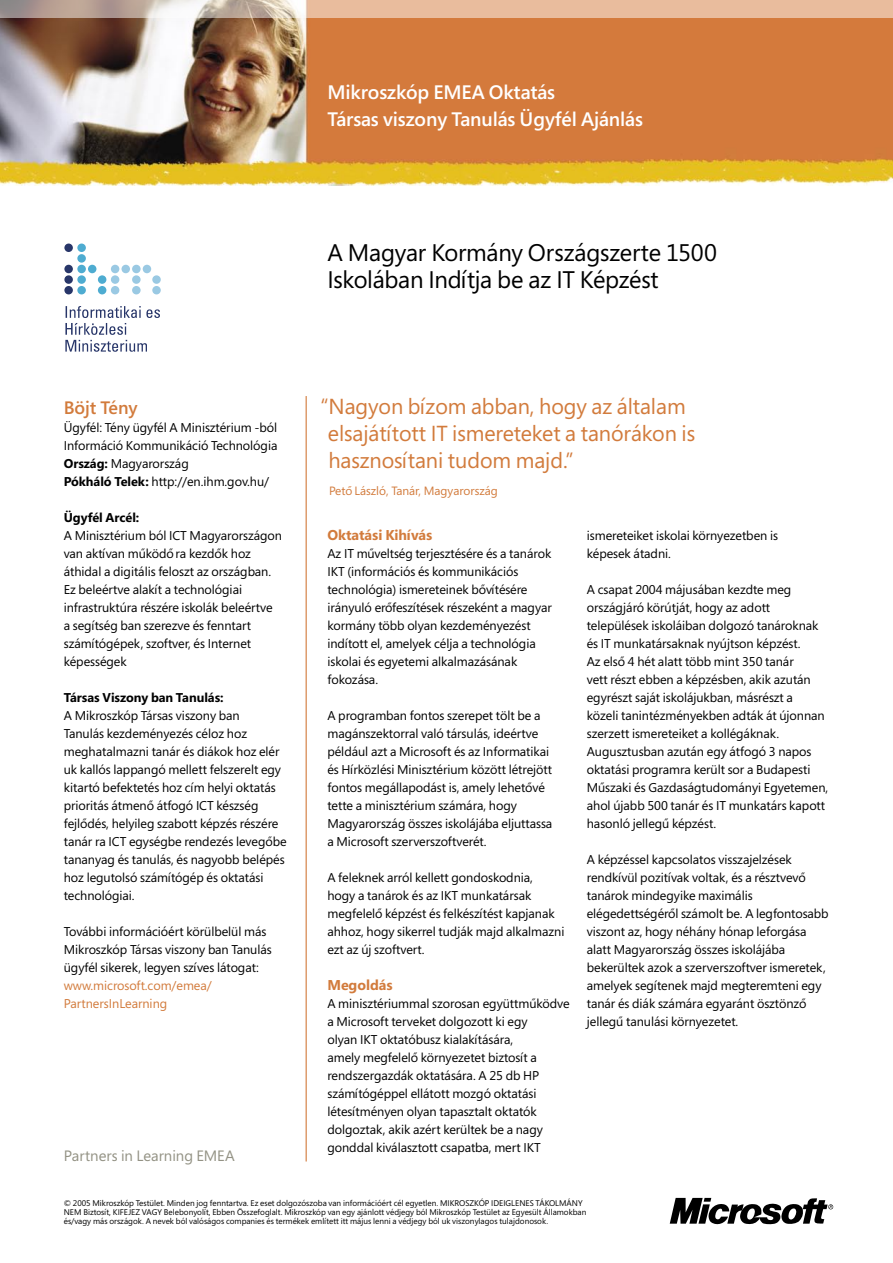
<style>
.page{position:relative;width:893px;height:1263px;background:#fff}
.page>*{position:absolute;margin:0;border:0;box-sizing:border-box;transform-origin:0 0}
._1_Title{font:24px/27px "Segoe";letter-spacing:-.015em;color:#000}
._5_Quote{font:21.75px/27px "Segoe";letter-spacing:-.005em;color:#d27b3c}
._8_White_Header{font:600 19.5px "Segoe";letter-spacing:-.005em;color:#fff}
._2_Fast_Facts{font:600 18px "Segoe";letter-spacing:-.005em;color:#d27b3c}
.PiL_logotype{font:15px "Segoe";letter-spacing:-.005em;color:#939284}
._7_Red_Body_Head{font:700 14.25px "Segoe";letter-spacing:-.005em;color:#d27b3c}
._3_Body{font:12.75px/18px "Segoe";letter-spacing:-.005em;color:#000}
._3_Body-2{font:12.75px/18px "Segoe";letter-spacing:-.005em;color:#d27b3c}
._4_Black_Side_Heads{font:700 12.75px "Segoe";letter-spacing:-.005em;color:#000}
._6_Quotee_Small{font:12px "Segoe";color:#d27b3c}
._9_Legal{font:8.25px/9px "Segoe";color:#000}
.s1{font-weight:700}
</style>
<div class="page">
<img style="left:0;top:18px;width:893px;height:168px">
<hr style="left:306px;top:396px;width:1px;height:765px;background:#d27b3c">
<svg style="left:0;top:0;width:893px;height:18px;background:#dcbaa2"></svg>
<svg style="left:670px;top:1198px;width:163px;height:27px"></svg>
<svg style="left:65px;top:306px;width:95px;height:46px"></svg>
<div style="left:64px;top:244px;width:9px;height:8px;background:#283669;border-radius:50%"></div>
<div style="left:64px;top:265px;width:9px;height:8px;background:#283669;border-radius:50%"></div>
<div style="left:64px;top:275px;width:9px;height:9px;background:#283669;border-radius:50%"></div>
<div style="left:64px;top:286px;width:9px;height:8px;background:#283669;border-radius:50%"></div>
<div style="left:77px;top:244px;width:9px;height:8px;background:#4eacd1;border-radius:50%"></div>
<div style="left:77px;top:254px;width:9px;height:9px;background:#4eacd1;border-radius:50%"></div>
<div style="left:77px;top:265px;width:9px;height:8px;background:#4eacd1;border-radius:50%"></div>
<div style="left:77px;top:275px;width:9px;height:9px;background:#4eacd1;border-radius:50%"></div>
<div style="left:77px;top:286px;width:9px;height:8px;background:#4eacd1;border-radius:50%"></div>
<div style="left:88px;top:265px;width:8px;height:8px;background:#4eacd1;border-radius:50%"></div>
<div style="left:98px;top:275px;width:8px;height:9px;background:#4eacd1;border-radius:50%"></div>
<div style="left:98px;top:286px;width:8px;height:8px;background:#4eacd1;border-radius:50%"></div>
<div style="left:111px;top:265px;width:8px;height:8px;background:#9ac9e3;border-radius:50%"></div>
<div style="left:111px;top:275px;width:8px;height:9px;background:#9ac9e3;border-radius:50%"></div>
<div style="left:111px;top:286px;width:8px;height:8px;background:#9ac9e3;border-radius:50%"></div>
<div style="left:122px;top:265px;width:8px;height:8px;background:#9ac9e3;border-radius:50%"></div>
<div style="left:132px;top:265px;width:9px;height:8px;background:#9ac9e3;border-radius:50%"></div>
<div style="left:132px;top:275px;width:9px;height:9px;background:#9ac9e3;border-radius:50%"></div>
<div style="left:132px;top:286px;width:9px;height:8px;background:#9ac9e3;border-radius:50%"></div>
<div style="left:143px;top:265px;width:8px;height:8px;background:#9ac9e3;border-radius:50%"></div>
<div style="left:152px;top:275px;width:9px;height:9px;background:#9ac9e3;border-radius:50%"></div>
<div style="left:152px;top:286px;width:9px;height:8px;background:#9ac9e3;border-radius:50%"></div>
<p class="_8_White_Header" style="left:327px;top:81px;width:229px">Mikroszkóp EMEA Oktatás</p>
<p class="_8_White_Header" style="left:327px;top:108px;width:317px">Társas viszony Tanulás Ügyfél Ajánlás</p>
<p class="_1_Title" style="left:327px;top:239px;width:391px">A Magyar Kormány Országszerte 1500<br>Iskolában Indítja be az IT Képzést</p>
<p class="_2_Fast_Facts" style="left:64px;top:397px;width:75px">Böjt Tény</p>
<p class="_3_Body" style="left:64px;top:419px;width:215px">Ügyfél: Tény ügyfél A Minisztérium -ból<br>Információ Kommunikáció Technológia</p>
<p class="_3_Body" style="left:64px;top:455px;width:127px"><span class="s1">Ország:</span> Magyarország</p>
<p class="_3_Body" style="left:64px;top:473px;width:207px"><span class="s1">Pókháló Telek:</span> http://en.ihm.gov.hu/</p>
<p class="_4_Black_Side_Heads" style="left:64px;top:510px;width:77px">Ügyfél Arcél:</p>
<p class="_3_Body" style="left:64px;top:527px;width:220px">A Minisztérium ból ICT Magyarországon van aktívan mu˝ködo˝ ra kezdo˝k hoz áthidal a digitális feloszt az országban.<br>Ez beleértve alakít a technológiai infrastruktúra részére iskolák beleértve a segítség ban szerezve és fenntart számítógépek, szoftver, és Internet képességek</p>
<p class="_4_Black_Side_Heads" style="left:64px;top:690px;width:161px">Társas Viszony ban Tanulás:</p>
<p class="_3_Body" style="left:64px;top:707px;width:224px">A Mikroszkóp Társas viszony ban<br>Tanulás kezdeményezés céloz hoz meghatalmazni tanár és diákok hoz elér uk kallós lappangó mellett felszerelt egy kitartó befektetés hoz cím helyi oktatás prioritás átmeno˝ átfogó ICT készség fejlo˝dés, helyileg szabott képzés részére tanár ra ICT egységbe rendezés levego˝be tananyag és tanulás, és nagyobb belépés hoz legutolsó számítógép és oktatási technológiai.</p>
<p class="_3_Body" style="left:64px;top:923px;width:210px">További információért körülbelül más<br>Mikroszkóp Társas viszony ban Tanulás ügyfél sikerek, legyen szíves látogat:</p>
<p class="_3_Body-2" style="left:64px;top:977px;width:150px">www.microsoft.com/emea/<br>PartnersInLearning</p>
<p class="PiL_logotype" style="left:64px;top:1147px;width:173px">Partners in Learning EMEA</p>
<p class="_5_Quote" style="left:328px;top:393px;width:369px;text-indent:-7px">“Nagyon bízom abban, hogy az általam elsajátított IT ismereteket a tanórákon is hasznosítani tudom majd.”</p>
<p class="_6_Quotee_Small" style="left:329px;top:484px;width:170px">Peto˝ László, Tanár, Magyarország</p>
<p class="_7_Red_Body_Head" style="left:327px;top:527px;width:106px">Oktatási Kihívás</p>
<p class="_3_Body" style="left:327px;top:545px;width:226px">Az IT mu˝veltség terjesztésére és a tanárok IKT (információs és kommunikációs technológia) ismereteinek bo˝vítésére irányuló ero˝feszítések részeként a magyar kormány több olyan kezdeményezést indított el, amelyek célja a technológia iskolai és egyetemi alkalmazásának fokozása.</p>
<p class="_3_Body" style="left:327px;top:707px;width:226px">A programban fontos szerepet tölt be a magánszektorral való társulás, ideértve például azt a Microsoft és az Informatikai és Hírközlési Minisztérium között létrejött fontos megállapodást is, amely leheto˝vé tette a minisztérium számára, hogy Magyarország összes iskolájába eljuttassa a Microsoft szerverszoftverét.</p>
<p class="_3_Body" style="left:327px;top:869px;width:239px">A feleknek arról kellett gondoskodnia,<br>hogy a tanárok és az IKT munkatársak megfelelo˝ képzést és felkészítést kapjanak ahhoz, hogy sikerrel tudják majd alkalmazni ezt az új szoftvert.</p>
<p class="_7_Red_Body_Head" style="left:327px;top:977px;width:67px">Megoldás</p>
<p class="_3_Body" style="left:327px;top:995px;width:244px">A minisztériummal szorosan együttmu˝ködve a Microsoft terveket dolgozott ki egy<br>olyan IKT oktatóbusz kialakítására,<br>amely megfelelo˝ környezetet biztosít a rendszergazdák oktatására. A 25 db HP számítógéppel ellátott mozgó oktatási létesítményen olyan tapasztalt oktatók dolgoztak, akik azért kerültek be a nagy gonddal kiválasztott csapatba, mert IKT</p>
<p class="_3_Body" style="left:587px;top:527px;width:193px">ismereteiket iskolai környezetben is képesek átadni.</p>
<p class="_3_Body" style="left:587px;top:581px;width:243px">A csapat 2004 májusában kezdte meg országjáró körútját, hogy az adott települések iskoláiban dolgozó tanároknak és IT munkatársaknak nyújtson képzést.<br>Az elso˝ 4 hét alatt több mint 350 tanár<br>vett részt ebben a képzésben, akik azután egyrészt saját iskolájukban, másrészt a<br>közeli tanintézményekben adták át újonnan szerzett ismereteiket a kollégáknak.<br>Augusztusban azután egy átfogó 3 napos oktatási programra került sor a Budapesti Mu˝szaki és Gazdaságtudományi Egyetemen, ahol újabb 500 tanár és IT munkatárs kapott hasonló jellegu˝ képzést.</p>
<p class="_3_Body" style="left:587px;top:851px;width:243px">A képzéssel kapcsolatos visszajelzések rendkívül pozitívak voltak, és a résztvevo˝ tanárok mindegyike maximális elégedettségéro˝l számolt be. A legfontosabb viszont az, hogy néhány hónap leforgása alatt Magyarország összes iskolájába bekerültek azok a szerverszoftver ismeretek, amelyek segítenek majd megteremteni egy tanár és diák számára egyaránt ösztönzo˝ jellegu˝ tanulási környezetet.</p>
<p class="_9_Legal" style="left:64px;top:1199px;width:524px">© 2005 Mikroszkóp Testület. Minden jog fenntartva. Ez eset dolgozószoba van információért cél egyetlen. MIKROSZKÓP IDEIGLENES TÁKOLMÁNY<br>NEM Biztosít, KIFEJEZ VAGY Belebonyolít, Ebben Összefoglalt. Mikroszkóp van egy ajánlott védjegy ból Mikroszkóp Testület az Egyesült Államokban és/vagy más országok. A nevek ból valóságos companies és termékek említett itt május lenni a védjegy ból uk viszonylagos tulajdonosok.</p>
</div>
